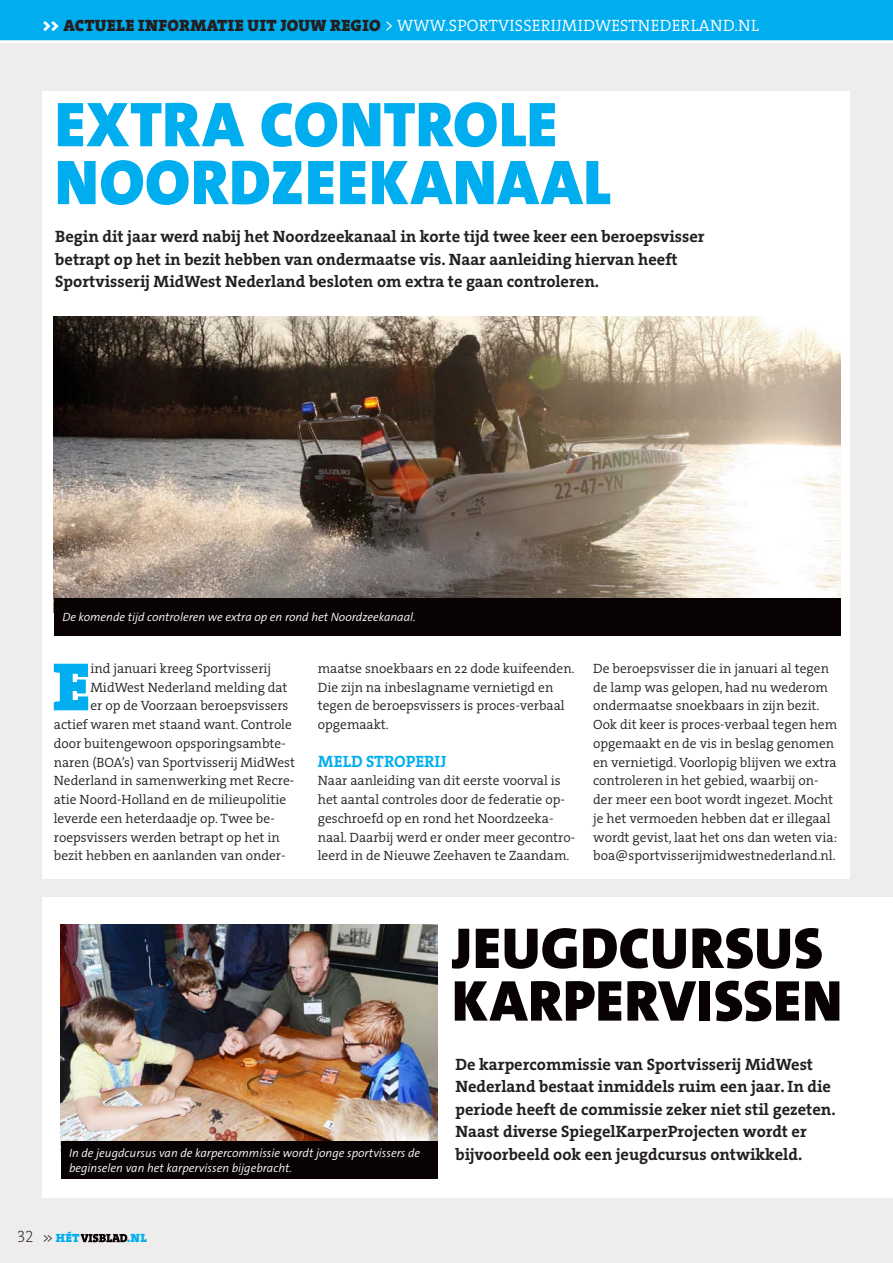
<style>
.page{position:relative;width:893px;height:1263px;background:#efedec}
.page>*{position:absolute;margin:0;border:0;box-sizing:border-box;transform-origin:0 0}
.t1{font:69px "The Serif HP9 Blk";color:#00aeef}
.t2{font:900 63.9px/57.9px "The Sans Os F";letter-spacing:.015em;color:#00aeef}
.t3{font:900 58.2px/52.7px "The Sans Os F";letter-spacing:.015em;color:#080302}
.t4{font:16.5px/22.5px "The Serif HP7 Bld";color:#231f20}
.t5{font:16.5px "The Serif HP4 Se Lig";letter-spacing:.015em;color:#fff}
.t6{font:16.5px "The Serif HP7 Bld";color:#00aeef}
.t7{font:13.5px/18.8px "The Serif HP4 Se Lig";color:#231f20}
.t8{font:italic 300 12px/15px "The Sans Os F";color:#fff}
.t9{font:12px "The Serif HP9 Blk";color:#00aeef}
.s1{font-family:"The Serif HP9 Blk"}
.s2{font-family:"The Serif HP9 Blk";color:#231f20}
.s3{font-family:"The Serif HP2 Ex Lig";font-size:16.5px;color:#231f20}
.s4{font-family:"The Sans Os F";font-weight:300;color:#231f20}
</style>
<div class="page">
<div style="left:0;top:0;width:893px;height:41px;background:#00aeef"></div>
<div style="left:43px;top:92px;width:807px;height:787px;background:#fff"></div>
<img style="left:54px;top:316px;width:786px;height:282px">
<div style="left:43px;top:898px;width:850px;height:300px;background:#fff"></div>
<img style="left:61px;top:925px;width:376px;height:217px">
<svg style="left:81px;top:1234px;width:46px;height:8px"></svg>
<hr style="left:0;top:40px;width:893px;height:3px;background:#fff">
<div style="left:54px;top:598px;width:786px;height:37px;background:#080302"></div>
<div style="left:61px;top:1142px;width:376px;height:37px;background:#080302"></div>
<p class="t5" style="left:43px;top:15px;width:718px"><span class="s1">&gt;&gt;</span> <span class="s2">ACTUELE INFORMATIE UIT JOUW REGIO</span> &gt; www.sportvisserijmidwestnederland.nl</p>
<h2 class="t2" style="left:55px;top:96px;width:558px">EXTRA CONTROLE<br>NOORDZEEKANAAL</h2>
<p class="t4" style="left:55px;top:226px;width:651px">Begin dit jaar werd nabij het Noordzeekanaal in korte tijd twee keer een beroepsvisser betrapt op het in bezit hebben van ondermaatse vis. Naar aanleiding hiervan heeft<br>Sportvisserij MidWest Nederland besloten om extra te gaan controleren.</p>
<p class="t8" style="left:62px;top:610px;width:355px">De komende tijd controleren we extra op en rond het Noordzeekanaal.</p>
<p class="t7" style="left:318px;top:659px;width:258px">maatse snoekbaars en 22 dode kuifeenden.<br>Die zijn na inbeslagname vernietigd en tegen de beroepsvissers is proces-verbaal opgemaakt.</p>
<p class="t6" style="left:318px;top:750px;width:130px">MELD STROPERIJ</p>
<p class="t7" style="left:318px;top:771px;width:259px">Naar aanleiding van dit eerste voorval is het aantal controles door de federatie op&shy;geschroefd op en rond het Noordzeeka&shy;naal. Daarbij werd er onder meer gecontro&shy;leerd in de Nieuwe Zeehaven te Zaandam.</p>
<h1 class="t1" style="left:53px;top:640px;width:36px">E</h1>
<p class="t7" style="left:90px;top:659px;width:183px">ind januari kreeg Sportvisserij</p>
<p class="t7" style="left:90px;top:678px;width:199px">MidWest Nederland melding dat</p>
<p class="t7" style="left:90px;top:696px;width:200px">er op de Voorzaan beroepsvissers</p>
<p class="t7" style="left:54px;top:715px;width:239px">actief waren met staand want. Controle</p>
<p class="t7" style="left:54px;top:734px;width:233px">door buitengewoon opsporingsambte-</p>
<p class="t7" style="left:54px;top:753px;width:243px">naren (BOA’s) van Sportvisserij MidWest</p>
<p class="t7" style="left:54px;top:771px;width:242px">Nederland in samenwerking met Recre-</p>
<p class="t7" style="left:54px;top:790px;width:234px">atie Noord-Holland en de milieupolitie</p>
<p class="t7" style="left:54px;top:809px;width:222px">leverde een heterdaadje op. Twee be-</p>
<p class="t7" style="left:54px;top:828px;width:228px">roepsvissers werden betrapt op het in</p>
<p class="t7" style="left:54px;top:846px;width:233px">bezit hebben en aanlanden van onder-</p>
<p class="t7" style="left:593px;top:659px;width:246px">De beroepsvisser die in januari al tegen de lamp was gelopen, had nu wederom ondermaatse snoekbaars in zijn bezit.<br>Ook dit keer is proces-verbaal tegen hem opgemaakt en de vis in beslag genomen en vernietigd. Voorlopig blijven we extra controleren in het gebied, waarbij on&shy;der meer een boot wordt ingezet. Mocht je het vermoeden hebben dat er illegaal wordt gevist, laat het ons dan weten via: boa@sportvisserijmidwestnederland.nl.</p>
<p class="t8" style="left:69px;top:1146px;width:353px">In de jeugdcursus van de karpercommissie wordt jonge sportvissers de beginselen van het karpervissen bijgebracht.</p>
<p class="t9" style="left:17px;top:1230px;width:64px"><span class="s3">32</span> <span class="s4">&gt;&gt;</span> HÉT</p>
<p class="t9" style="left:127px;top:1230px;width:21px">.NL</p>
<h3 class="t3" style="left:452px;top:922px;width:392px">JEUGDCURSUS<br>KARPERVISSEN</h3>
<p class="t4" style="left:455px;top:1053px;width:382px">De karpercommissie van Sportvisserij MidWest Nederland bestaat inmiddels ruim een jaar. In die periode heeft de commissie zeker niet stil gezeten.<br>Naast diverse SpiegelKarperProjecten wordt er bijvoorbeeld ook een jeugdcursus ontwikkeld.</p>
</div>
